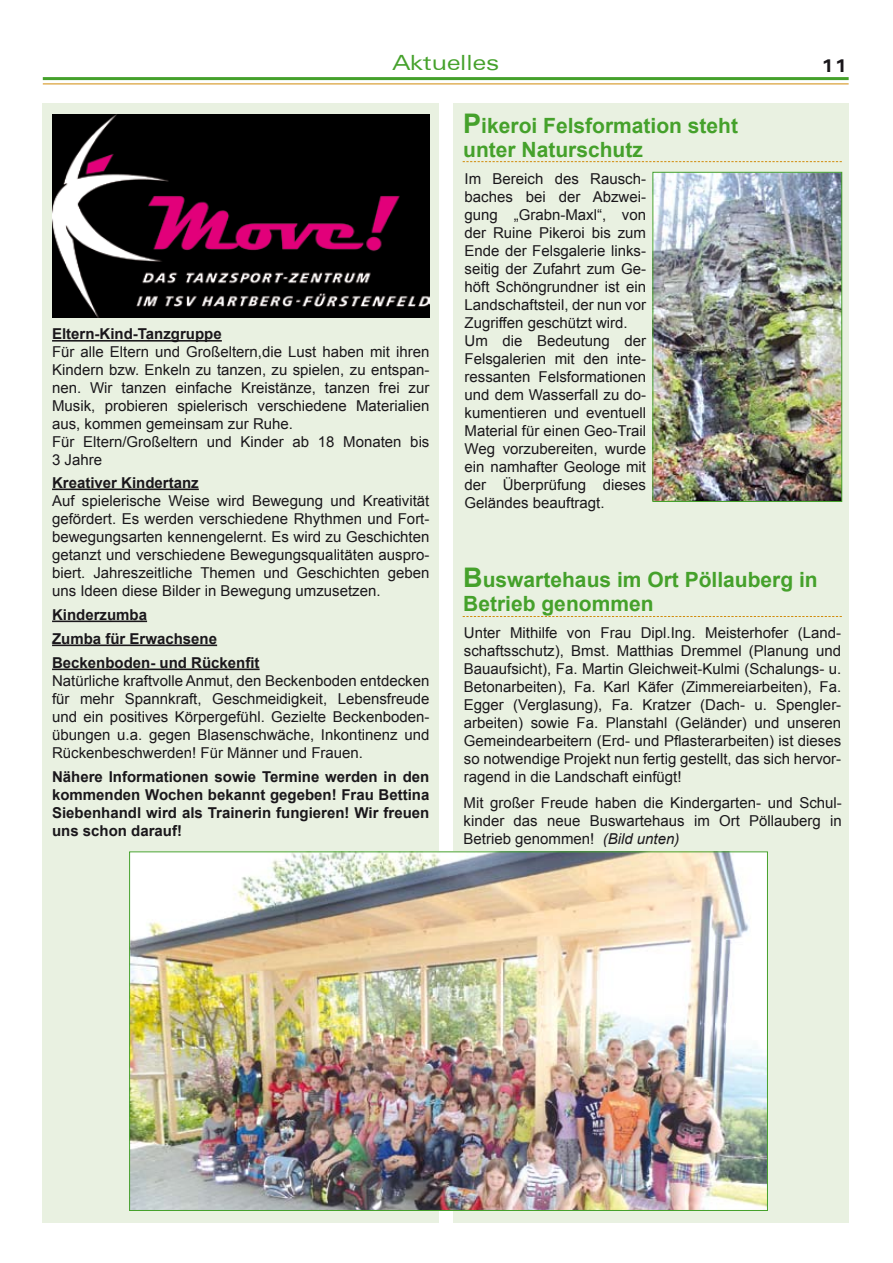
<style>
.page{position:relative;width:893px;height:1263px;background:#fff}
.page>*{position:absolute;margin:0;border:0;box-sizing:border-box;transform-origin:0 0}
.t1{font:700 21px/24px "Arial";color:#45a12b}
.t2{font:expanded 21px "Zurich BT";color:#45a12b}
.t3{font:700 expanded 18px "Zurich BT";color:#1a171b}
.t4{font:15px/18px "Arial";color:#1a171b;text-align:justify}
.t5{font:700 15px/18px "Arial";color:#1a171b}
.s1{font-size:27px}
.s2{font-style:italic}
</style>
<div class="page">
<div style="left:42px;top:103px;width:397px;height:1119px;background:#e9f1e1"></div>
<div style="left:453px;top:103px;width:396px;height:1119px;background:#e9f1e1"></div>
<hr style="left:43px;top:84px;width:806px;height:1px;background:#d18b0a">
<hr style="left:43px;top:77px;width:806px;height:3px;background:#45a12b">
<hr style="left:52px;top:340px;width:170px;height:2px;background:#1a171b">
<hr style="left:52px;top:488px;width:147px;height:2px;background:#1a171b">
<hr style="left:52px;top:620px;width:95px;height:2px;background:#1a171b">
<hr style="left:52px;top:644px;width:165px;height:2px;background:#1a171b">
<hr style="left:52px;top:668px;width:208px;height:2px;background:#1a171b">
<img style="left:52px;top:115px;width:377px;height:203px">
<svg style="left:463px;top:161px;width:379px;height:1px"></svg>
<svg style="left:463px;top:616px;width:379px;height:1px"></svg>
<img style="left:655px;top:174px;width:185px;height:326px">
<div style="left:653px;top:172px;width:189px;height:330px;border:1px solid #45a12b"></div>
<img style="left:131px;top:854px;width:635px;height:355px">
<h1 class="t2" style="left:392px;top:50px;width:108px">Aktuelles</h1>
<p class="t3" style="left:821px;top:55px;width:28px">11</p>
<p class="t5" style="left:52px;top:325px;width:171px">Eltern-Kind-Tanzgruppe</p>
<p class="t4" style="left:52px;top:343px;width:379px;text-align:left">Für alle Eltern und Großeltern,die Lust haben mit ihren Kindern bzw. Enkeln zu tanzen, zu spielen, zu entspan&shy;nen. Wir tanzen einfache Kreistänze, tanzen frei zur Musik, probieren spielerisch verschiedene Materialien aus, kommen gemeinsam zur Ruhe.<br>Für Eltern/Großeltern und Kinder ab 18 Monaten bis 3 Jahre</p>
<p class="t5" style="left:52px;top:474px;width:148px">Kreativer Kindertanz</p>
<p class="t4" style="left:52px;top:492px;width:379px">Auf spielerische Weise wird Bewegung und Kreativität gefördert. Es werden verschiedene Rhythmen und Fort&shy;bewegungsarten kennengelernt. Es wird zu Geschichten getanzt und verschiedene Bewegungsqualitäten auspro&shy;biert. Jahreszeitliche Themen und Geschichten geben uns Ideen diese Bilder in Bewegung umzusetzen.</p>
<p class="t5" style="left:52px;top:603px;width:209px;line-height:24px">Kinderzumba<br>Zumba für Erwachsene<br>Beckenboden- und Rückenfit</p>
<p class="t4" style="left:52px;top:672px;width:379px">Natürliche kraftvolle Anmut, den Beckenboden entdecken für mehr Spannkraft, Geschmeidigkeit, Lebensfreude und ein positives Körpergefühl. Gezielte Beckenboden&shy;übungen u.a. gegen Blasenschwäche, Inkontinenz und Rückenbeschwerden! Für Männer und Frauen.</p>
<p class="t5" style="left:52px;top:768px;width:379px;text-align:justify">Nähere Informationen sowie Termine werden in den kommenden Wochen bekannt gegeben! Frau Bettina Siebenhandl wird als Trainerin fungieren! Wir freuen uns schon darauf!</p>
<h1 class="t1" style="left:463px;top:114px;width:276px"><span class="s1">P</span>ikeroi Felsformation steht unter Naturschutz</h1>
<p class="t4" style="left:465px;top:170px;width:183px;text-align:left">Im Bereich des Rausch&shy;baches bei der Abzwei&shy;gung „Grabn-Maxl“, von der Ruine Pikeroi bis zum<br>Ende der Felsgalerie links&shy;seitig der Zufahrt zum Ge&shy;höft Schöngrundner ist ein<br>Landschaftsteil, der nun vor<br>Zugriffen geschützt wird.<br>Um die Bedeutung der<br>Felsgalerien mit den inte&shy;ressanten Felsformationen und dem Wasserfall zu do&shy;kumentieren und eventuell<br>Material für einen Geo-Trail<br>Weg vorzubereiten, wurde ein namhafter Geologe mit der Überprüfung dieses<br>Geländes beauftragt.</p>
<h1 class="t1" style="left:463px;top:569px;width:356px"><span class="s1">B</span>uswartehaus im Ort Pöllauberg in<br>Betrieb genommen</h1>
<p class="t4" style="left:464px;top:624px;width:379px">Unter Mithilfe von Frau Dipl.Ing. Meisterhofer (Land&shy;schaftsschutz), Bmst. Matthias Dremmel (Planung und Bauaufsicht), Fa. Martin Gleichweit-Kulmi (Schalungs- u.<br>Betonarbeiten), Fa. Karl Käfer (Zimmereiarbeiten), Fa.<br>Egger (Verglasung), Fa. Kratzer (Dach- u. Spengler&shy;arbeiten) sowie Fa. Planstahl (Geländer) und unseren Gemeindearbeitern (Erd- und Pflasterarbeiten) ist dieses so notwendige Projekt nun fertig gestellt, das sich hervor&shy;ragend in die Landschaft einfügt!</p>
<p class="t4" style="left:463px;top:793px;width:380px">Mit großer Freude haben die Kindergarten- und Schul&shy;kinder das neue Buswartehaus im Ort Pöllauberg in Betrieb genommen! <span class="s2">(Bild unten)</span></p>
</div>
